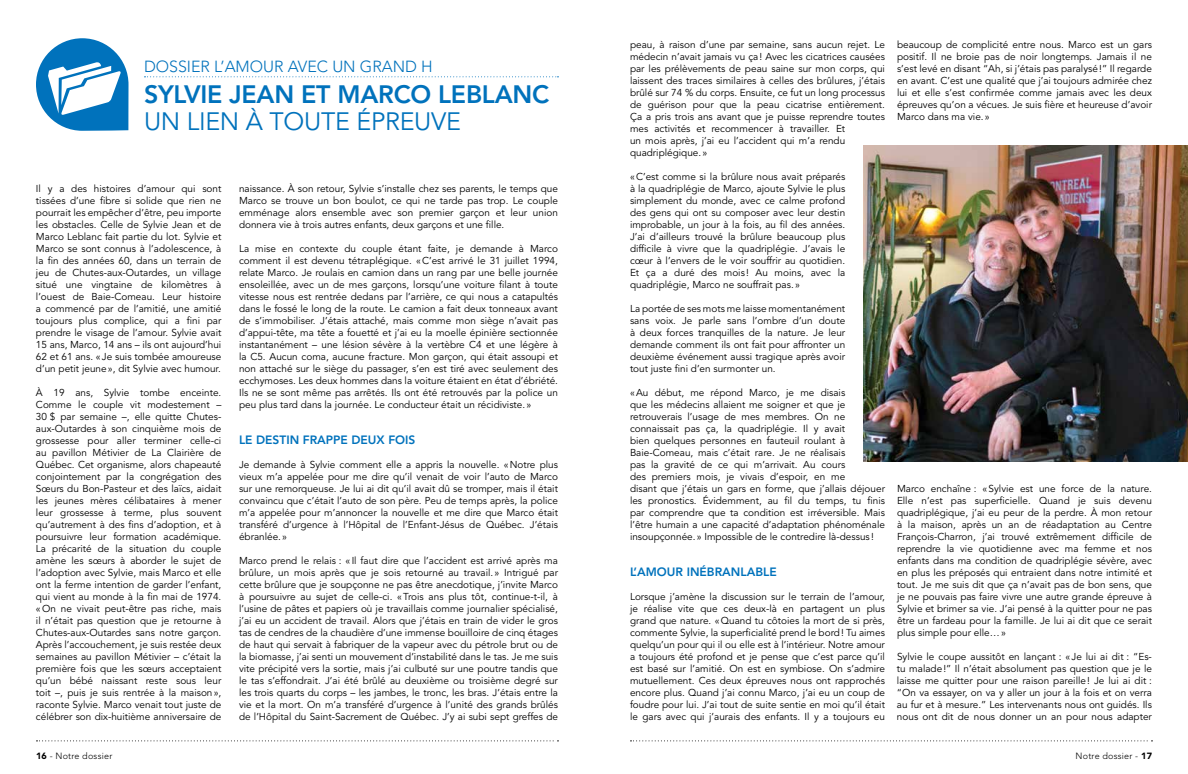
<style>
.page{position:relative;width:1188px;height:774px;background:#fff}
.page>*{position:absolute;margin:0;border:0;box-sizing:border-box;transform-origin:0 0}
.t1{font:800 25px "Avenir LT Std";letter-spacing:-.01em;color:#0072bc}
.t2{font:25px "Avenir LT Std";color:#0072bc}
.t3{font:300 16px "Avenir LT Std";color:#0072bc}
.t4{font:800 12px "Avenir LT Std";color:#0072bc}
.t5{font:10px/12px "Avenir LT Std";color:#000;text-align:justify}
.t6{font:300 9px "Avenir LT Std";letter-spacing:.025em;color:#000}
.s1{font-weight:900}
</style>
<div class="page">
<svg style="left:36px;top:740px;width:523px;height:1px"></svg>
<svg style="left:144px;top:76px;width:415px;height:1px"></svg>
<svg style="left:36px;top:38px;width:93px;height:93px"></svg>
<svg style="left:630px;top:740px;width:523px;height:1px"></svg>
<img style="left:863px;top:145px;width:325px;height:317px">
<h2 class="t3" style="left:144px;top:57px;width:12px">DOSS</h2>
<h2 class="t3" style="left:187px;top:57px;width:247px">IER L’AMO UR AVEC UN GRAND H</h2>
<h1 class="t1" style="left:144px;top:80px;width:402px">SYLVIE JEAN ET MARCO LEBLANC</h1>
<h1 class="t2" style="left:144px;top:107px;width:56px">Un lien</h1>
<h1 class="t2" style="left:246px;top:107px;width:41px">à toute</h1>
<h1 class="t2" style="left:356px;top:107px;width:16px">épreuve</h1>
<p class="t5" style="left:36px;top:183px;width:187px">Il y a des histoires d’amour qui sont tissées d’une fibre si solide que rien ne pourrait les empêcher d’être, peu importe les obstacles. Celle de Sylvie Jean et de Marco Leblanc fait partie du lot. Sylvie et Marco se sont connus à l’adolescence, à la fin des années 60, dans un terrain de jeu de Chutes-aux-Outardes, un village situé une vingtaine de kilomètres à l’ouest de Baie-Comeau. Leur histoire a commencé par de l’amitié, une amitié toujours plus complice, qui a fini par prendre le visage de l’amour. Sylvie avait 15 ans, Marco, 14 ans – ils ont aujourd’hui 62 et 61 ans. « Je suis tombée amoureuse d’un petit jeune», dit Sylvie avec humour.</p>
<p class="t5" style="left:36px;top:387px;width:187px">À 19 ans, Sylvie tombe enceinte.<br>Comme le couple vit modestement – 30 $ par semaine –, elle quitte Chutes&shy;aux-Outardes à son cinquième mois de grossesse pour aller terminer celle-ci au pavillon Métivier de La Clairière de Québec. Cet organisme, alors chapeauté conjointement par la congrégation des Sœurs du Bon-Pasteur et des laïcs, aidait les jeunes mères célibataires à mener leur grossesse à terme, plus souvent qu’autrement à des fins d’adoption, et à poursuivre leur formation académique.<br>La précarité de la situation du couple amène les sœurs à aborder le sujet de l’adoption avec Sylvie, mais Marco et elle ont la ferme intention de garder l’enfant, qui vient au monde à la fin mai de 1974. «On ne vivait peut-être pas riche, mais il n’était pas question que je retourne à Chutes-aux-Outardes sans notre garçon.<br>Après l’accouchement, je suis restée deux semaines au pavillon Métivier – c’était la première fois que les sœurs acceptaient qu’un bébé naissant reste sous leur toit –, puis je suis rentrée à la maison», raconte Sylvie. Marco venait tout juste de célébrer son dix-huitième anniversaire de</p>
<p class="t6" style="left:36px;top:751px;width:78px"><span class="s1">16</span> - N OTRE DOSSIER</p>
<p class="t5" style="left:239px;top:183px;width:320px">naissance. À son retour, Sylvie s’installe chez ses parents, le temps que Marco se trouve un bon boulot, ce qui ne tarde pas trop. Le couple emménage alors ensemble avec son premier garçon et leur union donnera vie à trois autres enfants, deux garçons et une fille.</p>
<p class="t5" style="left:239px;top:243px;width:320px">La mise en contexte du couple étant faite, je demande à Marco comment il est devenu tétraplégique. «C’est arrivé le 31 juillet 1994, relate Marco. Je roulais en camion dans un rang par une belle journée ensoleillée, avec un de mes garçons, lorsqu’une voiture filant à toute vitesse nous est rentrée dedans par l’arrière, ce qui nous a catapultés dans le fossé le long de la route. Le camion a fait deux tonneaux avant de s’immobiliser. J’étais attaché, mais comme mon siège n’avait pas d’appui-tête, ma tête a fouetté et j’ai eu la moelle épinière sectionnée instantanément – une lésion sévère à la vertèbre C4 et une légère à la C5. Aucun coma, aucune fracture. Mon garçon, qui était assoupi et non attaché sur le siège du passager, s’en est tiré avec seulement des ecchymoses. Les deux hommes dans la voiture étaient en état d’ébriété.<br>Ils ne se sont même pas arrêtés. Ils ont été retrouvés par la police un peu plus tard dans la journée. Le conducteur était un récidiviste. »</p>
<p class="t4" style="left:239px;top:433px;width:176px">LE DESTIN FRAPPE DEUX FOIS</p>
<p class="t5" style="left:239px;top:459px;width:320px">Je demande à Sylvie comment elle a appris la nouvelle. «Notre plus vieux m’a appelée pour me dire qu’il venait de voir l’auto de Marco sur une remorqueuse. Je lui ai dit qu’il avait dû se tromper, mais il était convaincu que c’était l’auto de son père. Peu de temps après, la police m’a appelée pour m’annoncer la nouvelle et me dire que Marco était transféré d’urgence à l’Hôpital de l’Enfant-Jésus de Québec. J’étais ébranlée. »</p>
<p class="t5" style="left:239px;top:555px;width:321px">Marco prend le relais : « Il faut dire que l’accident est arrivé après ma brûlure, un mois après que je sois retourné au travail. » Intrigué par cette brûlure que je soupçonne ne pas être anecdotique, j’invite Marco à poursuivre au sujet de celle-ci. «Trois ans plus tôt, continue-t-il, à l’usine de pâtes et papiers où je travaillais comme journalier spécialisé, j’ai eu un accident de travail. Alors que j’étais en train de vider le gros tas de cendres de la chaudière d’une immense bouilloire de cinq étages de haut qui servait à fabriquer de la vapeur avec du pétrole brut ou de la biomasse, j’ai senti un mouvement d’instabilité dans le tas. Je me suis vite précipité vers la sortie, mais j’ai culbuté sur une poutre tandis que le tas s’effondrait. J’ai été brûlé au deuxième ou troisième degré sur les trois quarts du corps – les jambes, le tronc, les bras. J’étais entre la vie et la mort. On m’a transféré d’urgence à l’unité des grands brûlés de l’Hôpital du Saint-Sacrement de Québec. J’y ai subi sept greffes de</p>
<p class="t5" style="left:630px;top:39px;width:257px;text-align:left">peau, à raison d’une par semaine, sans aucun rejet. Le médecin n’avait jamais vu ça! Avec les cicatrices causées par les prélèvements de peau saine sur mon corps, qui laissent des traces similaires à celles des brûlures, j’étais brûlé sur 74 % du corps. Ensuite, ce fut un long processus de guérison pour que la peau cicatrise entièrement.<br>Ça a pris trois ans avant que je puisse reprendre toutes mes activités et recommencer à travailler. Et<br>un mois après, j’ai eu l’accident qui m’a rendu quadriplégique. »</p>
<p class="t5" style="left:630px;top:171px;width:217px">«C’est comme si la brûlure nous avait préparés à la quadriplégie de Marco, ajoute Sylvie le plus simplement du monde, avec ce calme profond des gens qui ont su composer avec leur destin improbable, un jour à la fois, au fil des années.<br>J’ai d’ailleurs trouvé la brûlure beaucoup plus difficile à vivre que la quadriplégie. J’avais le cœur à l’envers de le voir souffrir au quotidien.<br>Et ça a duré des mois ! Au moins, avec la quadriplégie, Marco ne souffrait pas. »</p>
<p class="t5" style="left:630px;top:303px;width:217px">La portée de ses mots me laisse momentanément sans voix. Je parle sans l’ombre d’un doute à deux forces tranquilles de la nature. Je leur demande comment ils ont fait pour affronter un deuxième événement aussi tragique après avoir tout juste fini d’en surmonter un.</p>
<p class="t5" style="left:630px;top:387px;width:257px;text-align:left">«Au début, me répond Marco, je me disais<br>que les médecins allaient me soigner et que je retrouverais l’usage de mes membres. On ne connaissait pas ça, la quadriplégie. Il y avait<br>bien quelques personnes en fauteuil roulant à Baie-Comeau, mais c’était rare. Je ne réalisais<br>pas la gravité de ce qui m’arrivait. Au cours<br>des premiers mois, je vivais d’espoir, en me<br>disant que j’étais un gars en forme, que j’allais déjouer les pronostics. Évidemment, au fil du temps, tu finis par comprendre que ta condition est irréversible. Mais l’être humain a une capacité d’adaptation phénoménale insoupçonnée. » Impossible de le contredire là-dessus !</p>
<p class="t4" style="left:630px;top:565px;width:148px">L’AMOUR INÉBRANLABLE</p>
<p class="t5" style="left:630px;top:591px;width:257px">Lorsque j’amène la discussion sur le terrain de l’amour, je réalise vite que ces deux-là en partagent un plus grand que nature. «Quand tu côtoies la mort de si près, commente Sylvie, la superficialité prend le bord! Tu aimes quelqu’un pour qui il ou elle est à l’intérieur. Notre amour a toujours été profond et je pense que c’est parce qu’il est basé sur l’amitié. On est en symbiose. On s’admire mutuellement. Ces deux épreuves nous ont rapprochés encore plus. Quand j’ai connu Marco, j’ai eu un coup de foudre pour lui. J’ai tout de suite sentie en moi qu’il était le gars avec qui j’aurais des enfants. Il y a toujours eu</p>
<p class="t5" style="left:897px;top:39px;width:257px">beaucoup de complicité entre nous. Marco est un gars positif. Il ne broie pas de noir longtemps. Jamais il ne s’est levé en disant “Ah, si j’étais pas paralysé!” Il regarde en avant. C’est une qualité que j’ai toujours admirée chez lui et elle s’est confirmée comme jamais avec les deux épreuves qu’on a vécues. Je suis fière et heureuse d’avoir Marco dans ma vie. »</p>
<p class="t5" style="left:897px;top:483px;width:257px">Marco enchaîne : «Sylvie est une force de la nature.<br>Elle n’est pas superficielle. Quand je suis devenu quadriplégique, j’ai eu peur de la perdre. À mon retour à la maison, après un an de réadaptation au Centre François-Charron, j’ai trouvé extrêmement difficile de reprendre la vie quotidienne avec ma femme et nos enfants dans ma condition de quadriplégie sévère, avec en plus les préposés qui entraient dans notre intimité et tout. Je me suis dit que ça n’avait pas de bon sens, que je ne pouvais pas faire vivre une autre grande épreuve à Sylvie et brimer sa vie. J’ai pensé à la quitter pour ne pas être un fardeau pour la famille. Je lui ai dit que ce serait plus simple pour elle…»</p>
<p class="t5" style="left:897px;top:651px;width:257px">Sylvie le coupe aussitôt en lançant : « Je lui ai dit : “Es&shy;tu malade!” Il n’était absolument pas question que je le laisse me quitter pour une raison pareille! Je lui ai dit : “On va essayer, on va y aller un jour à la fois et on verra au fur et à mesure.” Les intervenants nous ont guidés. Ils nous ont dit de nous donner un an pour nous adapter</p>
<p class="t6" style="left:1076px;top:751px;width:78px">N OTRE DOSSIER - <span class="s1">17</span></p>
</div>
